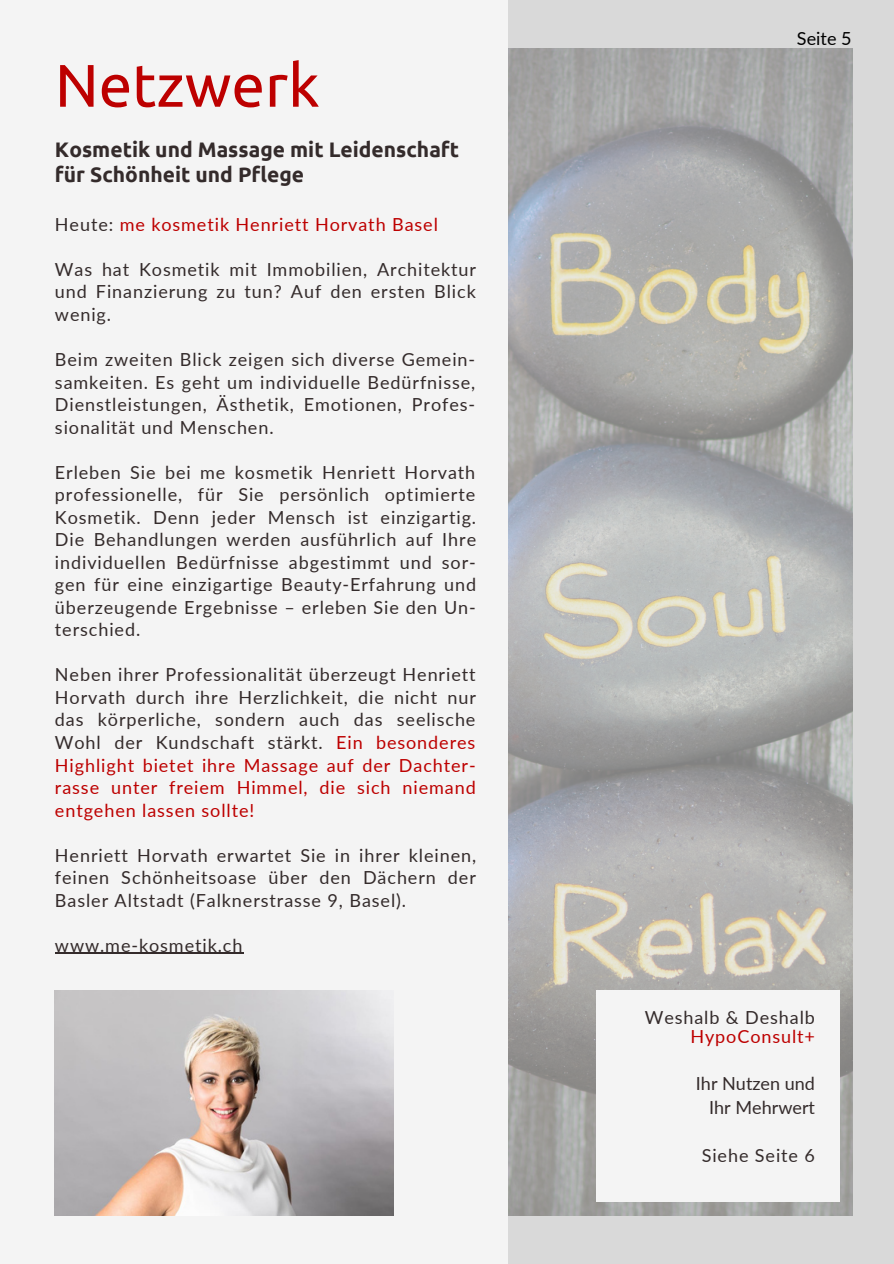
<style>
.page{position:relative;width:894px;height:1264px;background:#fff}
.page>*{position:absolute;margin:0;border:0;box-sizing:border-box;transform-origin:0 0}
.t1{font:60px "Ubuntu";color:#bd0000}
.t2{font:700 21px/26px "Ubuntu";color:#342b2b}
.t3{font:18px/22.5px "Lato";letter-spacing:.05em;color:#342b2b;text-align:justify}
.t4{font:18px "Lato";letter-spacing:.05em;color:#bd0000}
.t5{font:18px "Lato";color:#342b2b}
.t6{font:18px "Lato";color:#000}
.s1{color:#342b2b}
.s2{color:#bd0000}
</style>
<div class="page">
<div style="left:0;top:0;width:893px;height:1263px;background:#d9d9d9"></div>
<img style="left:507px;top:49px;width:344px;height:1166px">
<div style="left:0;top:0;width:507px;height:1263px;background:#f4f4f4"></div>
<div style="left:596px;top:990px;width:243px;height:211px;background:#f4f4f4"></div>
<img style="left:55px;top:990px;width:338px;height:225px">
<hr style="left:55px;top:952px;width:188px;height:2px;background:#342b2b">
<p class="t1" style="left:55px;top:51px;width:266px">Netzwerk</p>
<p class="t2" style="left:55px;top:136px;width:405px">Kosmetik und Massage mit Leidenschaft für Schönheit und Pflege</p>
<p class="t4" style="left:55px;top:213px;width:384px"><span class="s1">Heute:</span> me kosmetik Henriett Horvath Basel</p>
<p class="t3" style="left:55px;top:257px;width:422px">Was hat Kosmetik mit Immobilien, Architektur und Finanzierung zu tun? Auf den ersten Blick wenig.</p>
<p class="t3" style="left:55px;top:348px;width:422px">Beim zweiten Blick zeigen sich diverse Gemein&shy;samkeiten. Es geht um individuelle Bedürfnisse, Dienstleistungen, Ästhetik, Emotionen, Profes&shy;sionalität und Menschen.</p>
<p class="t3" style="left:55px;top:460px;width:422px">Erleben Sie bei me kosmetik Henriett Horvath professionelle, für Sie persönlich optimierte Kosmetik. Denn jeder Mensch ist einzigartig.<br>Die Behandlungen werden ausführlich auf Ihre individuellen Bedürfnisse abgestimmt und sor&shy;gen für eine einzigartige Beauty-Erfahrung und überzeugende Ergebnisse – erleben Sie den Un&shy;terschied.</p>
<p class="t3" style="left:55px;top:663px;width:422px">Neben ihrer Professionalität überzeugt Henriett Horvath durch ihre Herzlichkeit, die nicht nur das körperliche, sondern auch das seelische Wohl der Kundschaft stärkt. <span class="s2">Ein besonderes Highlight bietet ihre Massage auf der Dachter&shy;rasse unter freiem Himmel, die sich niemand entgehen lassen sollte!</span></p>
<p class="t3" style="left:55px;top:843px;width:422px">Henriett Horvath erwartet Sie in ihrer kleinen, feinen Schönheitsoase über den Dächern der Basler Altstadt (Falknerstrasse 9, Basel).</p>
<p class="t3" style="left:55px;top:933px;width:189px">www.me-kosmetik.ch</p>
<p class="t6" style="left:796px;top:27px;width:56px">Seite 5</p>
<p class="t3" style="left:644px;top:1005px;width:172px">Weshalb &amp; Deshalb</p>
<p class="t4" style="left:690px;top:1024px;width:126px">HypoConsult+</p>
<p class="t5" style="left:695px;top:1071px;width:121px">Ihr Nutzen und</p>
<p class="t5" style="left:709px;top:1096px;width:107px">Ihr Mehrwert</p>
<p class="t3" style="left:701px;top:1144px;width:115px">Siehe Seite 6</p>
</div>
